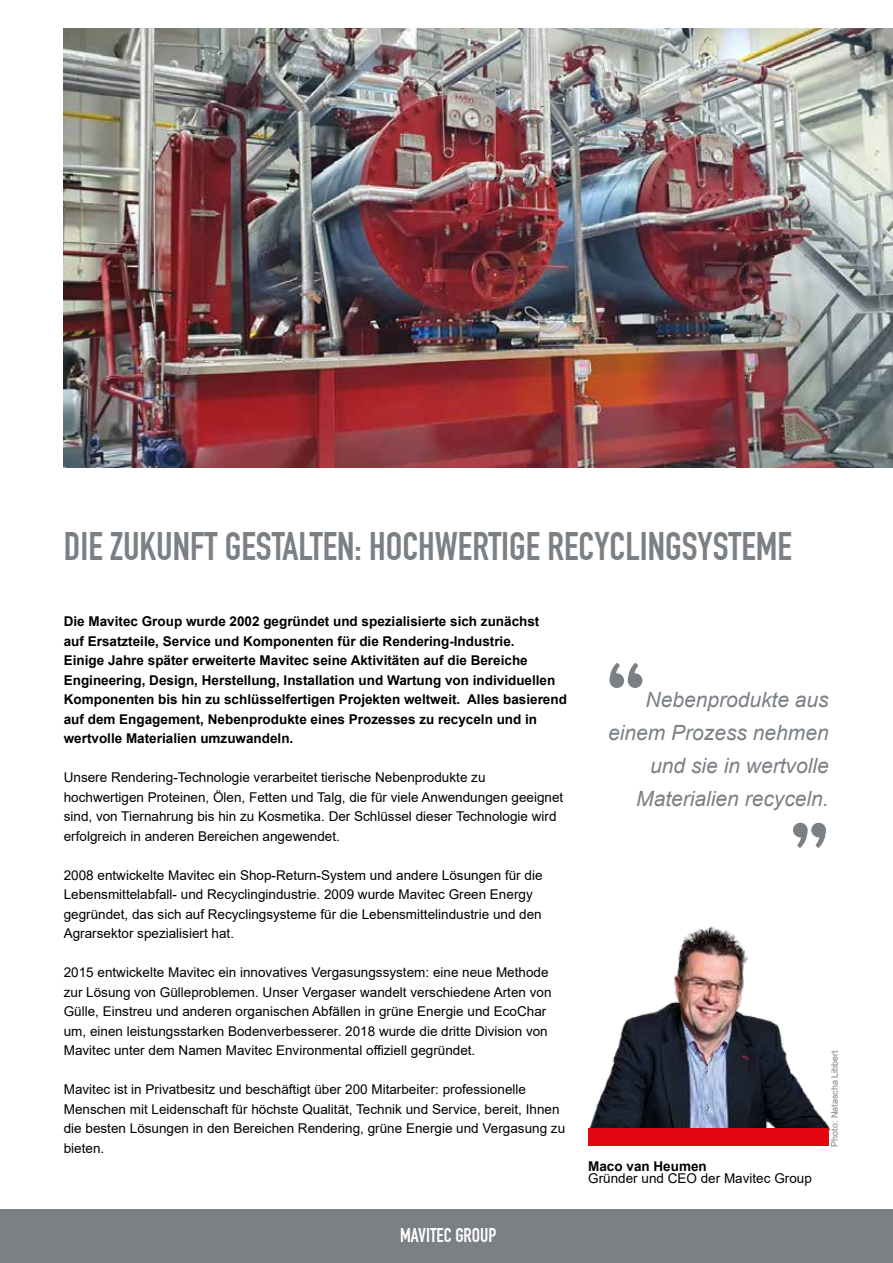
<style>
.page{position:relative;width:893px;height:1263px;background:#fff}
.page>*{position:absolute;margin:0;border:0;box-sizing:border-box;transform-origin:0 0}
.t1{font:39px "DIN Engschrift";color:#7b8085}
.t2{font:italic 21px/33px "Arial";color:#7b8085;text-align:right}
.t3{font:19.5px "DIN Engschrift";color:#fff}
.t4{font:13.5px/19.5px "Arial";color:#000}
.t5{font:700 13.5px/19.5px "Arial";color:#000}
.t6{font:9px "Arial";color:#7b8085}
</style>
<div class="page">
<div style="left:0;top:1210px;width:893px;height:53px;background:#7b8085"></div>
<img style="left:64px;top:29px;width:829px;height:439px">
<img style="left:588px;top:926px;width:241px;height:203px">
<svg style="left:609px;top:663px;width:33px;height:25px"></svg>
<svg style="left:793px;top:823px;width:33px;height:25px"></svg>
<div style="left:588px;top:1129px;width:241px;height:17px;background:#e30613"></div>
<h1 class="t1" style="left:64px;top:526px;width:730px">DIE ZUKUNFT GESTALTEN: HOCHWERTIGE RECYCLINGSYSTEME</h1>
<p class="t5" style="left:64px;top:612px;width:505px">Die Mavitec Group wurde 2002 gegründet und spezialisierte sich zunächst<br>auf Ersatzteile, Service und Komponenten für die Rendering-Industrie.<br>Einige Jahre später erweiterte Mavitec seine Aktivitäten auf die Bereiche Engineering, Design, Herstellung, Installation und Wartung von individuellen Komponenten bis hin zu schlüsselfertigen Projekten weltweit. Alles basierend auf dem Engagement, Nebenprodukte eines Prozesses zu recyceln und in wertvolle Materialien umzuwandeln.</p>
<p class="t4" style="left:64px;top:767px;width:501px">Unsere Rendering-Technologie verarbeitet tierische Nebenprodukte zu hochwertigen Proteinen, Ölen, Fetten und Talg, die für viele Anwendungen geeignet sind, von Tiernahrung bis hin zu Kosmetika. Der Schlüssel dieser Technologie wird erfolgreich in anderen Bereichen angewendet.</p>
<p class="t4" style="left:64px;top:865px;width:480px">2008 entwickelte Mavitec ein Shop-Return-System und andere Lösungen für die Lebensmittelabfall- und Recyclingindustrie. 2009 wurde Mavitec Green Energy gegründet, das sich auf Recyclingsysteme für die Lebensmittelindustrie und den Agrarsektor spezialisiert hat.</p>
<p class="t4" style="left:64px;top:962px;width:489px">2015 entwickelte Mavitec ein innovatives Vergasungssystem: eine neue Methode zur Lösung von Gülleproblemen. Unser Vergaser wandelt verschiedene Arten von Gülle, Einstreu und anderen organischen Abfällen in grüne Energie und EcoChar um, einen leistungsstarken Bodenverbesserer. 2018 wurde die dritte Division von Mavitec unter dem Namen Mavitec Environmental offiziell gegründet.</p>
<p class="t4" style="left:64px;top:1079px;width:503px">Mavitec ist in Privatbesitz und beschäftigt über 200 Mitarbeiter: professionelle Menschen mit Leidenschaft für höchste Qualität, Technik und Service, bereit, Ihnen die besten Lösungen in den Bereichen Rendering, grüne Energie und Vergasung zu bieten.</p>
<h3 class="t3" style="left:400px;top:1225px;width:98px">MAVITEC GROUP</h3>
<h2 class="t2" style="left:608px;top:685px;width:222px">Nebenprodukte aus einem Prozess nehmen und sie in wertvolle<br>Materialien recyceln.</h2>
<p class="t5" style="left:588px;top:1157px;width:120px">Maco van Heumen</p>
<p class="t4" style="left:588px;top:1168px;width:225px">Gründer und CEO der Mavitec Group</p>
<p class="t6" style="left:829px;top:1146px;width:98px;rotate:-90deg">Photo: Natascha Libbert</p>
</div>
